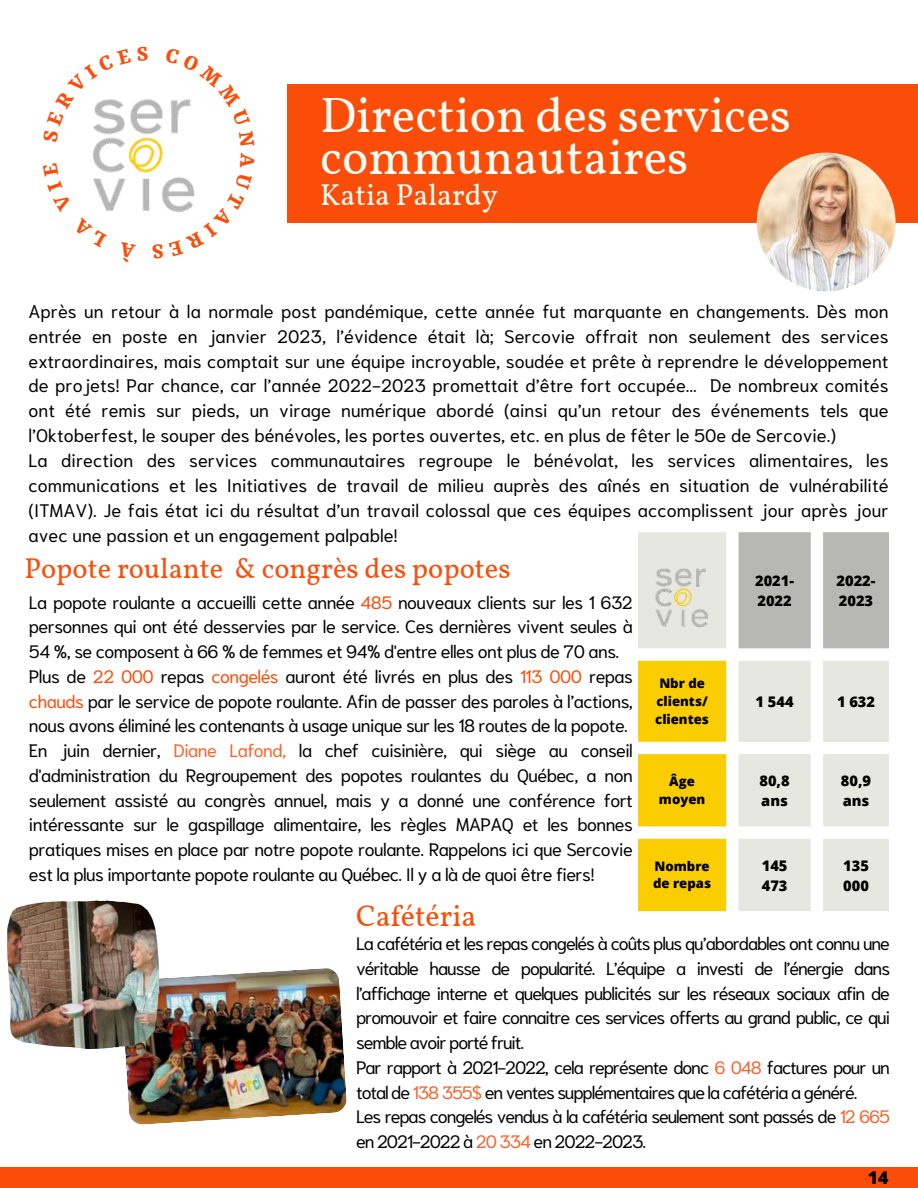
<style>
.page{position:relative;width:918px;height:1188px;background:#fff}
.page>*{position:absolute;margin:0;border:0;box-sizing:border-box;transform-origin:0 0}
.t1{font:49.5px/42.8px "Vollkorn";color:#fffcf5}
.t2{font:30px "Vollkorn";color:#fffcf5}
.t3{font:30px "Vollkorn";color:#fa4d09}
.t4{font:28.5px "Vollkorn";color:#fa4d09}
.t5{font:18.15px/24.9px "Niramit";color:#000}
.t6{font:18px/24.8px "Niramit";letter-spacing:-.03em;color:#000}
.t7{font:18px/24.8px "Niramit";letter-spacing:-.06em;color:#000}
.t8{font:800 17.7px "Open Sans";color:#000}
.t9{font:800 14.7px/19.6px "Open Sans";color:#000}
.t10{font:800 13.2px/17.5px "Open Sans";color:#000;text-align:center}
.s1{color:#fa4d09}
.s2{color:#f7632d}
</style>
<div class="page">
<div style="left:0;top:1167px;width:918px;height:21px;background:#fa4d09"></div>
<div style="left:287px;top:84px;width:631px;height:138px;background:#fa4d09"></div>
<img style="left:92px;top:99px;width:77px;height:112px">
<img style="left:757px;top:153px;width:139px;height:138px;border-radius:50%">
<svg style="left:638px;top:532px;width:251px;height:379px;fill:#e7e7e1"></svg>
<svg style="left:739px;top:532px;width:150px;height:116px;background:#bcbcbc"></svg>
<svg style="left:638px;top:661px;width:88px;height:250px;background:#fad11a"></svg>
<img style="left:650px;top:560px;width:68px;height:68px">
<img style="left:125px;top:968px;width:222px;height:157px">
<img style="left:7px;top:900px;width:152px;height:149px">
<svg style="left:92px;top:99px;width:39px;height:43px"></svg>
<svg style="left:165px;top:99px;width:26px;height:48px"></svg>
<svg style="left:169px;top:177px;width:26px;height:35px"></svg>
<svg style="left:92px;top:163px;width:15px;height:48px"></svg>
<h1 class="t1" style="left:320px;top:95px;width:472px">Direction des services communautaires</h1>
<h2 class="t2" style="left:320px;top:172px;width:179px">Katia Palardy</h2>
<p class="t5" style="left:29px;top:299px;width:862px">Après un retour à la normale post pandémique, cette année fut marquante en changements. Dès mon entrée en poste en janvier 2023, l’évidence était là; Sercovie offrait non seulement des services extraordinaires, mais comptait sur une équipe incroyable, soudée et prête à reprendre le développement de projets! Par chance, car l’année 2022-2023 promettait d’être fort occupée... De nombreux comités ont été remis sur pieds, un virage numérique abordé (ainsi qu’un retour des événements tels que l’Oktoberfest, le souper des bénévoles, les portes ouvertes, etc. en plus de fêter le 50e de Sercovie.)<br>La direction des services communautaires regroupe le bénévolat, les services alimentaires, les communications et les Initiatives de travail de milieu auprès des aînés en situation de vulnérabilité (ITMAV). Je fais état ici du résultat d’un travail colossal que ces équipes accomplissent jour après jour avec une passion et un engagement palpable!</p>
<h3 class="t4" style="left:25px;top:547px;width:488px">Popote roulante &amp; congrès des popotes</h3>
<p class="t6" style="left:29px;top:590px;width:605px">La popote roulante a accueilli cette année <span class="s1">485</span> nouveaux clients sur les 1 632 personnes qui ont été desservies par le service. Ces dernières vivent seules à 54 %, se composent à 66 % de femmes et 94% d'entre elles ont plus de 70 ans.<br>Plus de <span class="s1">22 000</span> repas <span class="s1">congelés</span> auront été livrés en plus des <span class="s1">113 000</span> repas <span class="s1">chauds</span> par le service de popote roulante. Afin de passer des paroles à l’actions, nous avons éliminé les contenants à usage unique sur les 18 routes de la popote.<br>En juin dernier, <span class="s2">Diane Lafond,</span> la chef cuisinière, qui siège au conseil d'administration du Regroupement des popotes roulantes du Québec, a non seulement assisté au congrès annuel, mais y a donné une conférence fort intéressante sur le gaspillage alimentaire, les règles MAPAQ et les bonnes pratiques mises en place par notre popote roulante. Rappelons ici que Sercovie est la plus importante popote roulante au Québec. Il y a là de quoi être fiers!</p>
<p class="t10" style="left:655px;top:674px;width:55px">Nbr de clients/ clientes</p>
<p class="t9" style="left:755px;top:570px;width:40px">2021-<br>2022</p>
<p class="t9" style="left:837px;top:570px;width:40px">2022-<br>2023</p>
<p class="t9" style="left:756px;top:691px;width:40px">1 544</p>
<p class="t9" style="left:837px;top:691px;width:40px">1 632</p>
<p class="t10" style="left:659px;top:772px;width:48px">Âge moyen</p>
<p class="t9" style="left:759px;top:770px;width:32px">80,8 ans</p>
<p class="t9" style="left:841px;top:770px;width:32px">80,9 ans</p>
<p class="t10" style="left:653px;top:857px;width:59px;text-align:left">Nombre de repas</p>
<p class="t9" style="left:762px;top:855px;width:27px">145<br>473</p>
<p class="t9" style="left:843px;top:855px;width:27px">135<br>000</p>
<h2 class="t3" style="left:356px;top:893px;width:122px">Cafétéria</h2>
<p class="t7" style="left:356px;top:931px;width:536px">La cafétéria et les repas congelés à coûts plus qu’abordables ont connu une véritable hausse de popularité. L’équipe a investi de l’énergie dans l’affichage interne et quelques publicités sur les réseaux sociaux afin de promouvoir et faire connaitre ces services offerts au grand public, ce qui semble avoir porté fruit.<br>Par rapport à 2021-2022, cela représente donc <span class="s2">6 048</span> factures pour un total de <span class="s2">138 355$</span> en ventes supplémentaires que la cafétéria a généré.<br>Les repas congelés vendus à la cafétéria seulement sont passés de <span class="s2">12 665 </span>en 2021-2022 à <span class="s2">20 334</span> en 2022-2023.</p>
<p class="t8" style="left:868px;top:1164px;width:22px">14</p>
</div>
